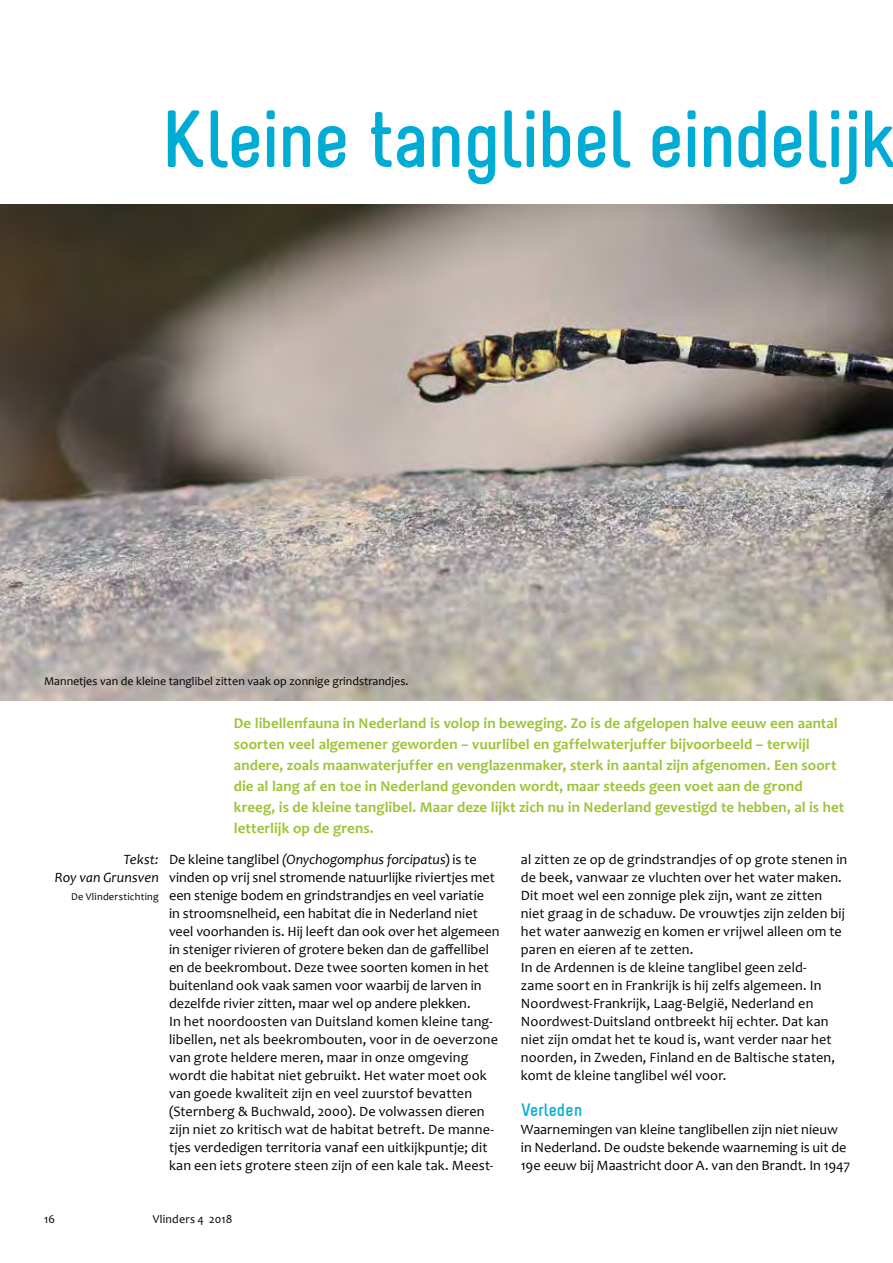
<style>
.page{position:relative;width:893px;height:1263px;background:#fff}
.page>*{position:absolute;margin:0;border:0;box-sizing:border-box;transform-origin:0 0}
.t1{font:700 81px "Melbourne";letter-spacing:-.04em;color:#00acd4}
.t2{font:700 18px "Melbourne";color:#00acd4}
.t3{font:700 15px/21px "Candara";letter-spacing:.005em;color:#9dc436}
.t4{font:14.25px/18px "Candara";letter-spacing:.01em;color:#000}
.t5{font:italic 14.25px/18px "Candara";letter-spacing:.005em;color:#000;text-align:right}
.t6{font:12px "Candara";color:#000}
.t7{font:10.5px "Candara";letter-spacing:.025em;color:#000}
.s1{font-style:italic}
</style>
<div class="page">
<img style="left:0;top:204px;width:893px;height:497px">
<h1 class="t1" style="left:161px;top:90px;width:735px">Kleine tanglibel eindelijk</h1>
<p class="t6" style="left:44px;top:673px;width:366px">Mannetjes van de kleine tanglibel zitten vaak op zonnige grindstrandjes.</p>
<p class="t5" style="left:55px;top:850px;width:105px">Tekst:<br>Roy van Grunsven</p>
<p class="t7" style="left:71px;top:890px;width:89px">De Vlinderstichting</p>
<p class="t3" style="left:234px;top:713px;width:612px">De libellenfauna in Nederland is volop in beweging. Zo is de afgelopen halve eeuw een aantal soorten veel algemener geworden – vuurlibel en gaffelwaterjuffer bijvoorbeeld – terwijl andere, zoals maanwaterjuffer en venglazenmaker, sterk in aantal zijn afgenomen. Een soort die al lang af en toe in Nederland gevonden wordt, maar steeds geen voet aan de grond kreeg, is de kleine tanglibel. Maar deze lijkt zich nu in Nederland gevestigd te hebben, al is het letterlijk op de grens.</p>
<p class="t4" style="left:521px;top:850px;width:328px">al zitten ze op de grindstrandjes of op grote stenen in de beek, vanwaar ze vluchten over het water maken.<br>Dit moet wel een zonnige plek zijn, want ze zitten niet graag in de schaduw. De vrouwtjes zijn zelden bij het water aanwezig en komen er vrijwel alleen om te paren en eieren af te zetten.<br>In de Ardennen is de kleine tanglibel geen zeld-<br>zame soort en in Frankrijk is hij zelfs algemeen. In Noordwest-Frankrijk, Laag-België, Nederland en Noordwest-Duitsland ontbreekt hij echter. Dat kan niet zijn omdat het te koud is, want verder naar het noorden, in Zweden, Finland en de Baltische staten, komt de kleine tanglibel wél voor.</p>
<p class="t2" style="left:521px;top:1099px;width:63px">Verleden</p>
<p class="t4" style="left:521px;top:1120px;width:331px">Waarnemingen van kleine tanglibellen zijn niet nieuw in Nederland. De oudste bekende waarneming is uit de<br>19e eeuw bij Maastricht door A. van den Brandt. In 1947</p>
<p class="t4" style="left:169px;top:850px;width:332px">De kleine tanglibel <span class="s1">(Onychogomphus forcipatus</span>) is te vinden op vrij snel stromende natuurlijke riviertjes met een stenige bodem en grindstrandjes en veel variatie<br>in stroomsnelheid, een habitat die in Nederland niet veel voorhanden is. Hij leeft dan ook over het algemeen in steniger rivieren of grotere beken dan de gaffellibel en de beekrombout. Deze twee soorten komen in het buitenland ook vaak samen voor waarbij de larven in dezelfde rivier zitten, maar wel op andere plekken.<br>In het noordoosten van Duitsland komen kleine tang&shy;libellen, net als beekrombouten, voor in de oeverzone van grote heldere meren, maar in onze omgeving wordt die habitat niet gebruikt. Het water moet ook van goede kwaliteit zijn en veel zuurstof bevatten (Sternberg &amp; Buchwald, 2000). De volwassen dieren zijn niet zo kritisch wat de habitat betreft. De manne&shy;tjes verdedigen territoria vanaf een uitkijkpuntje; dit kan een iets grotere steen zijn of een kale tak. Meest-</p>
<p class="t6" style="left:44px;top:1211px;width:12px">16</p>
<p class="t6" style="left:153px;top:1211px;width:81px">Vlinders 4 2018</p>
</div>
